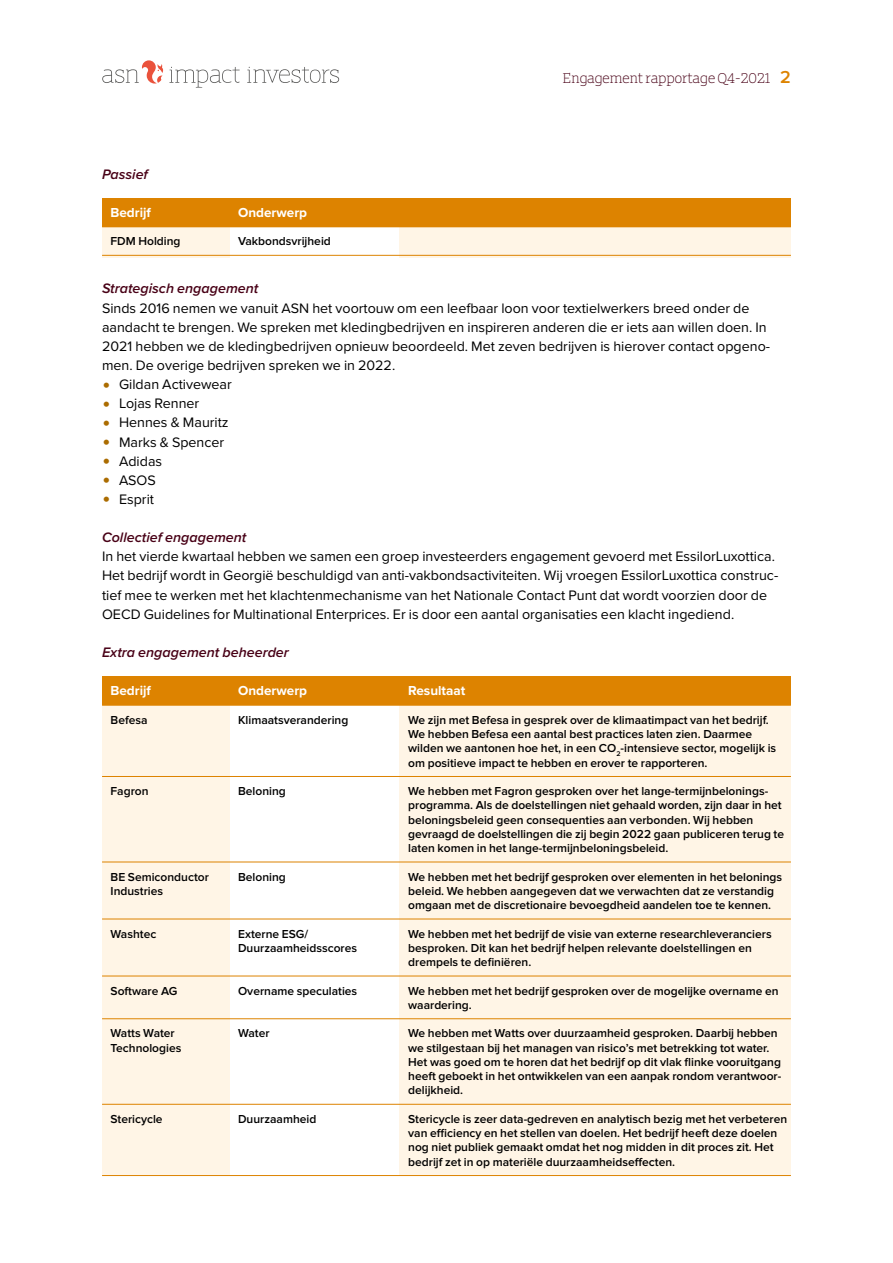
<style>
.page{position:relative;width:893px;height:1263px;background:#fff}
.page>*{position:absolute;margin:0;border:0;box-sizing:border-box;transform-origin:0 0}
.t1{font:15px "ASN Bank Slab";color:#480116}
._01_brood{font:14.25px/19.2px "Proxima Nova";color:#000}
._06_opsomming{font:14.25px "Proxima Nova";color:#000}
.cursief_kopje{font:italic 600 14.25px "Proxima Nova";color:#480116}
.tabelkop{font:700 13.5px "Proxima Nova";color:#fff}
._04_tabel{font:600 12px/14.2px "Proxima Nova";color:#000}
.s1{font-family:"Proxima Nova";font-weight:600;font-size:18px;color:#dd8300}
.s2{font-size:24px;color:#ab6c00}
</style>
<div class="page">
<svg style="left:247px;top:67px;width:92px;height:16px"></svg>
<svg style="left:102px;top:60px;width:61px;height:24px"></svg>
<svg style="left:169px;top:67px;width:71px;height:21px"></svg>
<div style="left:102px;top:699px;width:128px;height:476px;background:#fff5e6"></div>
<div style="left:400px;top:699px;width:391px;height:476px;background:#fff5e6"></div>
<div style="left:102px;top:676px;width:689px;height:29px;background:#dd8300"></div>
<div style="left:102px;top:221px;width:128px;height:36px;background:#fff5e6"></div>
<div style="left:400px;top:221px;width:391px;height:36px;background:#fff5e6"></div>
<div style="left:102px;top:198px;width:689px;height:28px;background:#dd8300"></div>
<hr style="left:102px;top:226px;width:689px;height:1px;background:#dd8300">
<hr style="left:102px;top:255px;width:689px;height:1px;background:#dd8300">
<hr style="left:102px;top:705px;width:689px;height:1px;background:#dd8300">
<hr style="left:102px;top:776px;width:689px;height:1px;background:#dd8300">
<hr style="left:102px;top:862px;width:689px;height:1px;background:#dd8300">
<hr style="left:102px;top:919px;width:689px;height:1px;background:#dd8300">
<hr style="left:102px;top:976px;width:689px;height:1px;background:#dd8300">
<hr style="left:102px;top:1018px;width:689px;height:1px;background:#dd8300">
<hr style="left:102px;top:1104px;width:689px;height:1px;background:#dd8300">
<hr style="left:102px;top:1175px;width:689px;height:1px;background:#dd8300">
<p class="t1" style="left:563px;top:67px;width:230px">Engagement rapportage Q4-2021 <span class="s1">2</span></p>
<p class="cursief_kopje" style="left:102px;top:163px;width:47px">Passief</p>
<p class="tabelkop" style="left:111px;top:202px;width:42px">Bedrijf</p>
<p class="tabelkop" style="left:238px;top:202px;width:70px">Onderwerp</p>
<p class="_04_tabel" style="left:111px;top:235px;width:72px">FDM Holding</p>
<p class="_04_tabel" style="left:238px;top:235px;width:94px">Vakbondsvrijheid</p>
<p class="cursief_kopje" style="left:102px;top:278px;width:158px">Strategisch engagement</p>
<p class="_01_brood" style="left:102px;top:298px;width:670px">Sinds 2016 nemen we vanuit ASN het voortouw om een leefbaar loon voor textielwerkers breed onder de aandacht te brengen. We spreken met kledingbedrijven en inspireren anderen die er iets aan willen doen. In 2021 hebben we de kledingbedrijven opnieuw beoordeeld. Met zeven bedrijven is hierover contact opgeno&shy;men. De overige bedrijven spreken we in 2022.</p>
<p class="_06_opsomming" style="left:102px;top:374px;width:131px"><span class="s2">•</span> Gildan Activewear</p>
<p class="_06_opsomming" style="left:102px;top:393px;width:99px"><span class="s2">•</span> Lojas Renner</p>
<p class="_06_opsomming" style="left:102px;top:412px;width:128px"><span class="s2">•</span> Hennes &amp; Mauritz</p>
<p class="_06_opsomming" style="left:102px;top:431px;width:124px"><span class="s2">•</span> Marks &amp; Spencer</p>
<p class="_06_opsomming" style="left:102px;top:450px;width:62px"><span class="s2">•</span> Adidas</p>
<p class="_06_opsomming" style="left:102px;top:469px;width:55px"><span class="s2">•</span> ASOS</p>
<p class="_06_opsomming" style="left:102px;top:488px;width:54px"><span class="s2">•</span> Esprit</p>
<p class="cursief_kopje" style="left:102px;top:527px;width:146px">Collectief engagement</p>
<p class="_01_brood" style="left:102px;top:546px;width:678px">In het vierde kwartaal hebben we samen een groep investeerders engagement gevoerd met EssilorLuxottica.<br>Het bedrijf wordt in Georgië beschuldigd van anti-vakbondsactiviteiten. Wij vroegen EssilorLuxottica construc&shy;tief mee te werken met het klachtenmechanisme van het Nationale Contact Punt dat wordt voorzien door de OECD Guidelines for Multinational Enterprices. Er is door een aantal organisaties een klacht ingediend.</p>
<p class="cursief_kopje" style="left:102px;top:642px;width:188px">Extra engagement beheerder</p>
<p class="tabelkop" style="left:111px;top:681px;width:42px">Bedrijf</p>
<p class="tabelkop" style="left:238px;top:681px;width:70px">Onderwerp</p>
<p class="tabelkop" style="left:408px;top:681px;width:59px">Resultaat</p>
<p class="_04_tabel" style="left:111px;top:713px;width:38px">Befesa</p>
<p class="_04_tabel" style="left:238px;top:713px;width:112px">Klimaatsverandering</p>
<p class="_04_tabel" style="left:408px;top:713px;width:370px">We zijn met Befesa in gesprek over de klimaatimpact van het bedrijf.<br>We hebben Befesa een aantal best practices laten zien. Daarmee wilden we aantonen hoe het, in een CO<sub>2</sub>-intensieve sector, mogelijk is om positieve impact te hebben en erover te rapporteren.</p>
<p class="_04_tabel" style="left:111px;top:784px;width:40px">Fagron</p>
<p class="_04_tabel" style="left:238px;top:784px;width:49px">Beloning</p>
<p class="_04_tabel" style="left:408px;top:784px;width:377px">We hebben met Fagron gesproken over het lange-termijnbelonings&shy;programma. Als de doelstellingen niet gehaald worden, zijn daar in het beloningsbeleid geen consequenties aan verbonden. Wij hebben gevraagd de doelstellingen die zij begin 2022 gaan publiceren terug te laten komen in het lange-termijnbeloningsbeleid.</p>
<p class="_04_tabel" style="left:111px;top:870px;width:100px">BE Semiconductor</p>
<p class="_04_tabel" style="left:238px;top:870px;width:49px">Beloning</p>
<p class="_04_tabel" style="left:408px;top:870px;width:375px">We hebben met het bedrijf gesproken over elementen in het belonings</p>
<p class="_04_tabel" style="left:111px;top:884px;width:54px">Industries</p>
<p class="_04_tabel" style="left:408px;top:884px;width:367px">beleid. We hebben aangegeven dat we verwachten dat ze verstandig omgaan met de discretionaire bevoegdheid aandelen toe te kennen.</p>
<p class="_04_tabel" style="left:111px;top:927px;width:47px">Washtec</p>
<p class="_04_tabel" style="left:238px;top:927px;width:72px">Externe ESG/</p>
<p class="_04_tabel" style="left:408px;top:927px;width:365px">We hebben met het bedrijf de visie van externe researchleveranciers</p>
<p class="_04_tabel" style="left:238px;top:941px;width:120px">Duurzaamheidsscores</p>
<p class="_04_tabel" style="left:408px;top:941px;width:345px">besproken. Dit kan het bedrijf helpen relevante doelstellingen en drempels te definiëren.</p>
<p class="_04_tabel" style="left:111px;top:984px;width:68px">Software AG</p>
<p class="_04_tabel" style="left:238px;top:984px;width:121px">Overname speculaties</p>
<p class="_04_tabel" style="left:408px;top:984px;width:372px">We hebben met het bedrijf gesproken over de mogelijke overname en waardering.</p>
<p class="_04_tabel" style="left:111px;top:1027px;width:66px">Watts Water</p>
<p class="_04_tabel" style="left:238px;top:1027px;width:33px">Water</p>
<p class="_04_tabel" style="left:408px;top:1027px;width:371px">We hebben met Watts over duurzaamheid gesproken. Daarbij hebben</p>
<p class="_04_tabel" style="left:111px;top:1041px;width:72px">Technologies</p>
<p class="_04_tabel" style="left:408px;top:1041px;width:375px">we stilgestaan bij het managen van risico’s met betrekking tot water.<br>Het was goed om te horen dat het bedrijf op dit vlak flinke vooruitgang heeft geboekt in het ontwikkelen van een aanpak rondom verantwoor&shy;delijkheid.</p>
<p class="_04_tabel" style="left:111px;top:1112px;width:54px">Stericycle</p>
<p class="_04_tabel" style="left:238px;top:1112px;width:80px">Duurzaamheid</p>
<p class="_04_tabel" style="left:408px;top:1112px;width:380px">Stericycle is zeer data-gedreven en analytisch bezig met het verbeteren van efficiency en het stellen van doelen. Het bedrijf heeft deze doelen nog niet publiek gemaakt omdat het nog midden in dit proces zit. Het bedrijf zet in op materiële duurzaamheidseffecten.</p>
</div>
